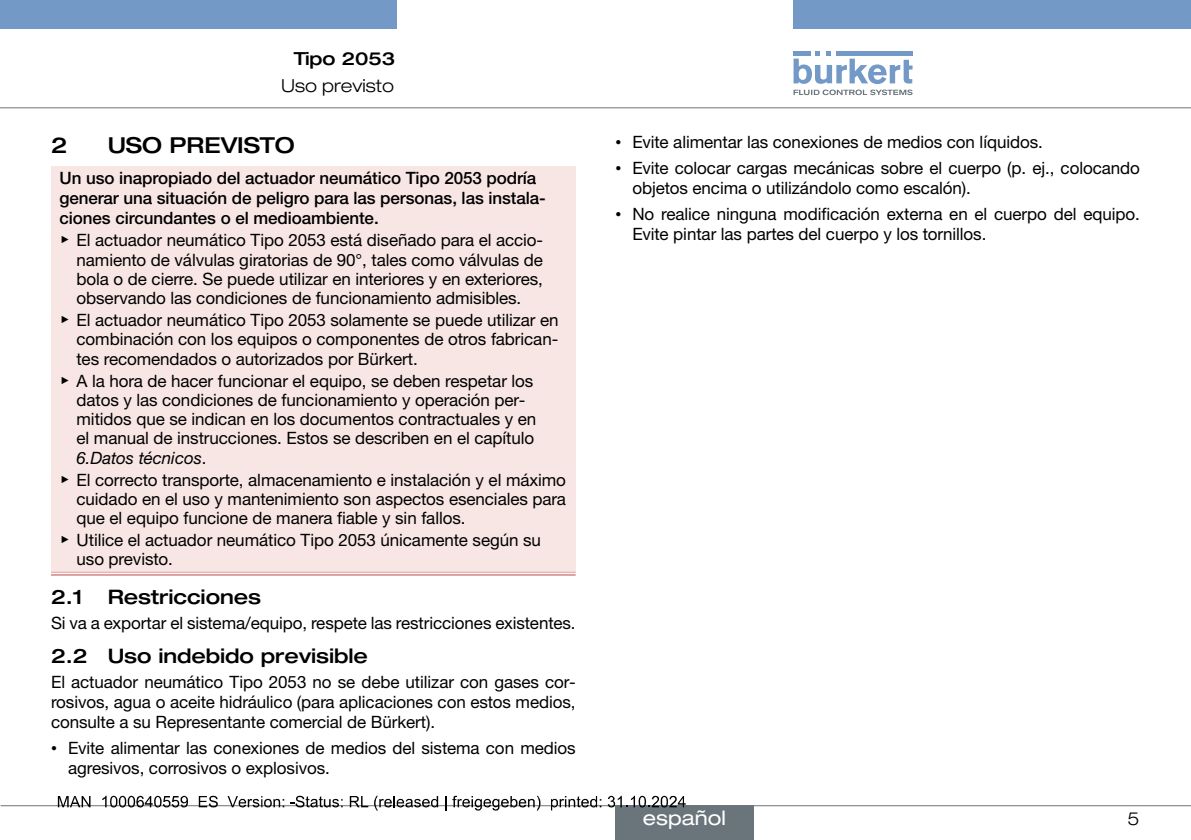
<style>
.page{position:relative;width:1191px;height:840px;background:#fff}
.page>*{position:absolute;margin:0;border:0;box-sizing:border-box;transform-origin:0 0}
.t1{font:500 expanded 22px "Helvetica Neue LTW1 G";letter-spacing:-.005em;color:#000}
.t2{font:500 expanded 20px "Helvetica Neue LTW1 G";letter-spacing:-.005em;color:#000}
.t3{font:expanded 20px "Helvetica Neue LTW1 G";color:#fff}
.t4{font:300 expanded 18px "Helvetica Neue LTW1 G";color:#000}
.t5{font:500 expanded 18px "Helvetica Neue LTW1 G";color:#000}
.t6{font:17px/19.2px "Helvetica Neue LTW1 G";letter-spacing:-.005em;color:#000}
.t7{font:500 17px/20px "Helvetica Neue LTW1 G";letter-spacing:-.005em;color:#000}
.s1{font-family:"Arial Unicode MS"}
.s2{font-style:italic}
</style>
<div class="page">
<div style="left:0;top:0;width:396px;height:28px;background:#7399c6"></div>
<div style="left:793px;top:0;width:398px;height:28px;background:#7399c6"></div>
<svg style="left:793px;top:51px;width:119px;height:44px"></svg>
<hr style="left:0;top:107px;width:1191px;height:1px;background:#6a747b">
<div style="left:51px;top:166px;width:524px;height:407px;background:#f7e6e3"></div>
<hr style="left:51px;top:571px;width:524px;height:4px;background:#e7b6b6">
<hr style="left:51px;top:571px;width:524px;height:1px;background:#df9e9e">
<hr style="left:51px;top:573px;width:524px;height:2px;background:#df9e9e">
<hr style="left:1px;top:804px;width:1190px;height:1px;background:#6a747b">
<div style="left:615px;top:805px;width:139px;height:34px;background:#6a747b"></div>
<svg style="left:58px;top:796px;width:32px;height:10px"></svg>
<svg style="left:102px;top:795px;width:86px;height:12px"></svg>
<svg style="left:199px;top:795px;width:19px;height:12px"></svg>
<svg style="left:228px;top:796px;width:56px;height:11px"></svg>
<svg style="left:290px;top:795px;width:52px;height:12px"></svg>
<svg style="left:350px;top:796px;width:18px;height:10px"></svg>
<svg style="left:374px;top:795px;width:64px;height:15px"></svg>
<svg style="left:445px;top:796px;width:1px;height:14px"></svg>
<svg style="left:452px;top:795px;width:88px;height:15px"></svg>
<svg style="left:551px;top:796px;width:50px;height:14px"></svg>
<svg style="left:608px;top:795px;width:77px;height:12px"></svg>
<p class="t5" style="left:294px;top:47px;width:103px">Tipo 2053</p>
<p class="t4" style="left:281px;top:74px;width:115px">Uso previsto</p>
<p class="t1" style="left:51px;top:131px;width:18px">2</p>
<p class="t1" style="left:108px;top:131px;width:188px">USO PREVISTO</p>
<p class="t7" style="left:60px;top:168px;width:488px">Un uso inapropiado del actuador neumático Tipo 2053 podría generar una situación de peligro para las personas, las instala&shy;ciones circundantes o el medioambiente.</p>
<p class="t6" style="left:77px;top:230px;width:468px;text-align:justify;text-indent:-17px"><span class="s1">▶</span> El actuador neumático Tipo 2053 está diseñado para el accio&shy;namiento de válvulas giratorias de 90°, tales como válvulas de bola o de cierre. Se puede utilizar en interiores y en exteriores, observando las condiciones de funcionamiento admisibles.</p>
<p class="t6" style="left:77px;top:310px;width:483px;text-align:justify;text-indent:-17px"><span class="s1">▶</span> El actuador neumático Tipo 2053 solamente se puede utilizar en combinación con los equipos o componentes de otros fabrican&shy;tes recomendados o autorizados por Bürkert.</p>
<p class="t6" style="left:77px;top:370px;width:461px;text-indent:-17px"><span class="s1">▶</span> A la hora de hacer funcionar el equipo, se deben respetar los datos y las condiciones de funcionamiento y operación per&shy;mitidos que se indican en los documentos contractuales y en el manual de instrucciones. Estos se describen en el capítulo <span class="s2">6.Datos técnicos</span>.</p>
<p class="t6" style="left:77px;top:469px;width:491px;text-align:justify;text-indent:-17px"><span class="s1">▶</span> El correcto transporte, almacenamiento e instalación y el máximo cuidado en el uso y mantenimiento son aspectos esenciales para que el equipo funcione de manera fiable y sin fallos.</p>
<p class="t6" style="left:77px;top:530px;width:466px;text-indent:-17px"><span class="s1">▶</span> Utilice el actuador neumático Tipo 2053 únicamente según su uso previsto.</p>
<p class="t2" style="left:51px;top:583px;width:33px">2.1</p>
<p class="t2" style="left:108px;top:583px;width:155px">Restricciones</p>
<p class="t6" style="left:51px;top:613px;width:526px">Si va a exportar el sistema/equipo, respete las restricciones existentes.</p>
<p class="t2" style="left:51px;top:642px;width:318px">2.2 Uso indebido previsible</p>
<p class="t6" style="left:51px;top:671px;width:526px;line-height:20px;text-align:justify">El actuador neumático Tipo 2053 no se debe utilizar con gases cor&shy;rosivos, agua o aceite hidráulico (para aplicaciones con estos medios, consulte a su Representante comercial de Bürkert).</p>
<p class="t6" style="left:68px;top:737px;width:509px;line-height:20px;text-indent:-17px"><span class="s1">•</span> Evite alimentar las conexiones de medios del sistema con medios agresivos, corrosivos o explosivos.</p>
<p class="t6" style="left:615px;top:132px;width:429px"><span class="s1">•</span> Evite alimentar las conexiones de medios con líquidos.</p>
<p class="t6" style="left:632px;top:158px;width:509px;line-height:20px;text-indent:-17px"><span class="s1">•</span> Evite colocar cargas mecánicas sobre el cuerpo (p. ej., colocando objetos encima o utilizándolo como escalón).</p>
<p class="t6" style="left:632px;top:203px;width:509px;line-height:20px;text-indent:-17px"><span class="s1">•</span> No realice ninguna modificación externa en el cuerpo del equipo.<br>Evite pintar las partes del cuerpo y los tornillos.</p>
<p class="t3" style="left:643px;top:805px;width:84px">español</p>
<p class="t4" style="left:1127px;top:807px;width:14px">5</p>
</div>
